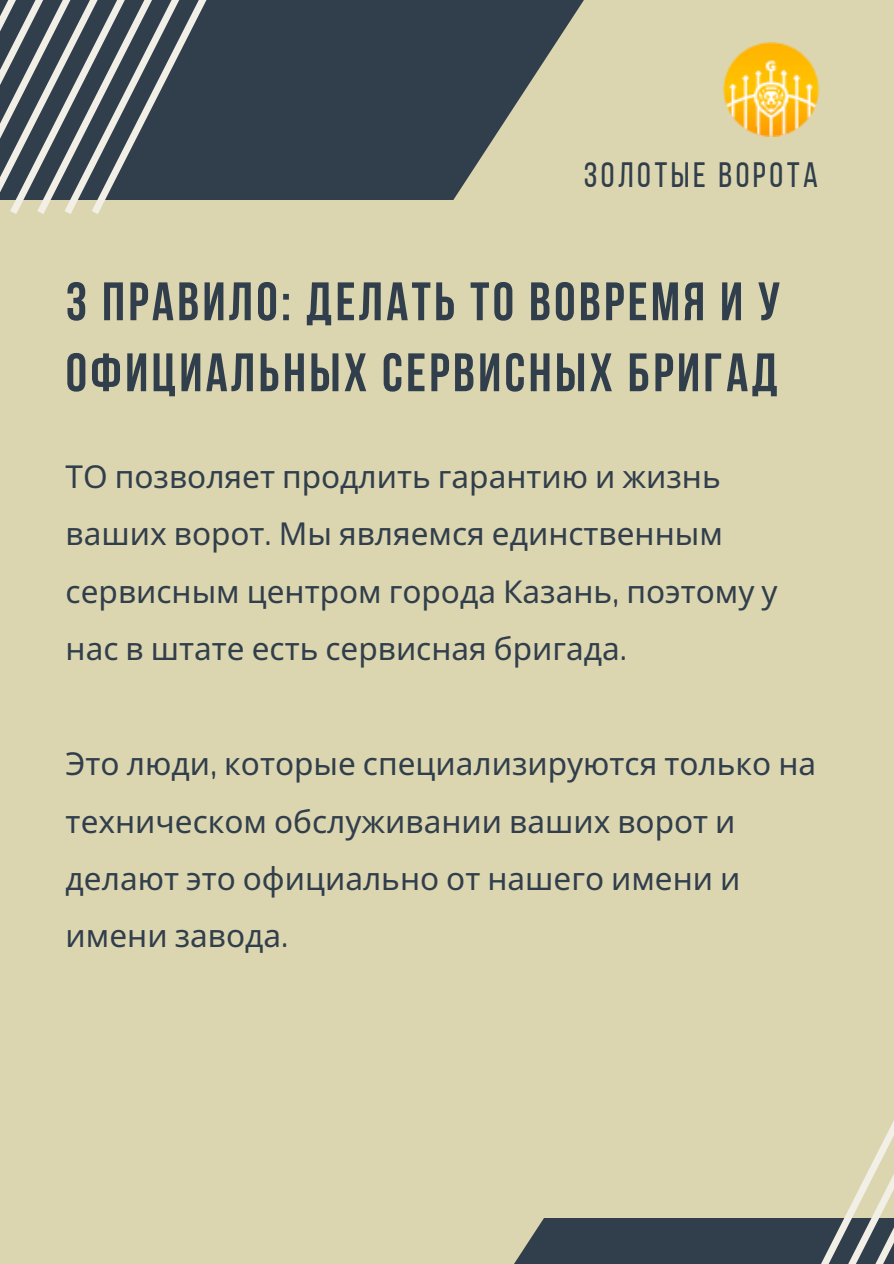
<style>
.page{position:relative;width:894px;height:1264px;background:#fff}
.page>*{position:absolute;margin:0;border:0;box-sizing:border-box;transform-origin:0 0}
.t1{font:700 54px/70.9px "Bebas Neue";letter-spacing:.06em;color:#313f4c}
.t2{font:35.1px "Bebas Neue";letter-spacing:.1em;color:#313f4c}
.t3{font:31.5px/57.4px "Noto Sans";color:#313f4c}
.s1{font-family:"Exo 2"}
</style>
<div class="page">
<div style="left:0;top:0;width:893px;height:1263px;background:#dcd6b0"></div>
<svg style="left:380px;top:0;width:204px;height:199px"></svg>
<div style="left:353px;top:0;width:27px;height:200px;background:#313f4c"></div>
<div style="left:326px;top:0;width:27px;height:200px;background:#313f4c"></div>
<div style="left:298px;top:0;width:28px;height:200px;background:#313f4c"></div>
<div style="left:271px;top:0;width:27px;height:200px;background:#313f4c"></div>
<div style="left:244px;top:0;width:27px;height:200px;background:#313f4c"></div>
<div style="left:217px;top:0;width:27px;height:200px;background:#313f4c"></div>
<div style="left:190px;top:0;width:27px;height:200px;background:#313f4c"></div>
<svg style="left:0;top:0;width:190px;height:214px;background:#687176"></svg>
<svg style="left:514px;top:1218px;width:126px;height:45px;background:#455158"></svg>
<svg style="left:640px;top:1122px;width:253px;height:141px"></svg>
<img style="left:723px;top:42px;width:97px;height:95px">
<p class="t2" style="left:583px;top:161px;width:236px">ЗОЛОТЫЕ ВОРОТА</p>
<p class="t1" style="left:66px;top:271px;width:715px">3 правило: Делать ТО вовремя и у официальных сервисных бригад</p>
<p class="t3" style="left:66px;top:447px;width:713px">ТО позволяет продлить гарантию и жизнь ваших ворот<span class="s1">.</span> Мы являемся единственным сервисным центром города Казань<span class="s1">,</span> поэтому у нас в штате есть сервисная бригада<span class="s1">.</span></p>
<p class="t3" style="left:66px;top:734px;width:751px">Это люди<span class="s1">,</span> которые специализируются только на техническом обслуживании ваших ворот и делают это официально от нашего имени и имени завода<span class="s1">.</span></p>
</div>
